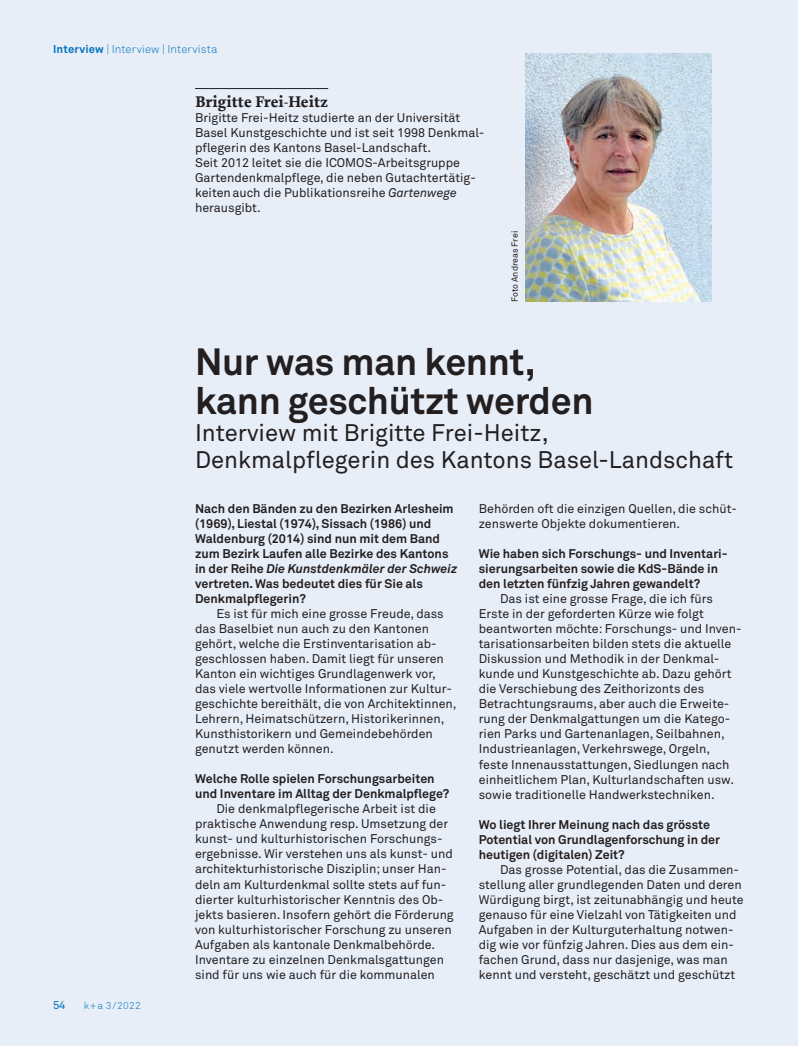
<style>
.page{position:relative;width:798px;height:1046px;background:#fff}
.page>*{position:absolute;margin:0;border:0;box-sizing:border-box;transform-origin:0 0}
.t1{font:700 37.5px/38.2px "Akkurat";letter-spacing:-.01em;color:#231f20}
.t2{font:23.75px/27.2px "Akkurat";color:#231f20}
.t3{font:700 16.25px "Proforma";color:#231f20}
.t4{font:12.5px/15px "Akkurat";color:#231f20}
.t5{font:700 12.5px/15px "Akkurat";color:#231f20}
.t6{font:300 11.25px "Akkurat";letter-spacing:.01em;color:#0072bc}
.t7{font:11.25px "Akkurat";color:#0072bc}
.t8{font:300 10px "Akkurat";color:#0072bc}
.t9{font:8.75px "Akkurat";letter-spacing:-.005em;color:#231f20}
.s1{font-weight:700}
.s2{font-style:italic}
</style>
<div class="page">
<div style="left:0;top:0;width:797px;height:1045px;background:#e8eef8"></div>
<hr style="left:195px;top:88px;width:133px;height:1px;background:#231f20">
<img style="left:525px;top:53px;width:186px;height:248px">
<p class="t6" style="left:53px;top:42px;width:166px"><span class="s1">Interview</span> | Interview | Intervista</p>
<h3 class="t3" style="left:195px;top:91px;width:135px">Brigitte Frei-Heitz</h3>
<p class="t4" style="left:195px;top:109px;width:289px">Brigitte Frei-Heitz studierte an der Universität Basel Kunstgeschichte und ist seit 1998 Denkmal&shy;pflegerin des Kantons Basel-Landschaft.<br>Seit 2012 leitet sie die ICOMOS-Arbeitsgruppe Gartendenkmalpflege, die neben Gutachtertätig&shy;keitenauch die Publikationsreihe <span class="s2">Gartenwege </span>herausgibt.</p>
<p class="t9" style="left:509px;top:302px;width:72px;rotate:-90deg">Foto Andreas Frei</p>
<h1 class="t1" style="left:195px;top:342px;width:400px">Nur was man kennt, kann geschützt werden</h1>
<h2 class="t2" style="left:195px;top:418px;width:539px">Interview mit Brigitte Frei-Heitz,<br>Denkmalpflegerin des Kantons Basel-Landschaft</h2>
<p class="t7" style="left:53px;top:998px;width:14px">54</p>
<p class="t8" style="left:84px;top:999px;width:58px">k+a 3/2022</p>
<p class="t5" style="left:195px;top:501px;width:264px">Nach den Bänden zu den Bezirken Arlesheim (1969), Liestal (1974), Sissach (1986) und Waldenburg (2014) sind nun mit dem Band zum Bezirk Laufen alle Bezirke des Kantons in der Reihe <span class="s2">Die Kunstdenkmäler der Schweiz </span>vertreten. Was bedeutet dies für Sie als Denkmalpflegerin?</p>
<p class="t4" style="left:195px;top:606px;width:263px;text-indent:21px">Es ist für mich eine grosse Freude, dass das Baselbiet nun auch zu den Kantonen gehört, welche die Erstinventarisation ab&shy;geschlossen haben. Damit liegt für unseren Kanton ein wichtiges Grundlagenwerk vor, das viele wertvolle Informationen zur Kultur&shy;geschichte bereithält, die von Architektinnen, Lehrern, Heimatschützern, Historikerinnen, Kunsthistorikern und Gemeindebehörden genutzt werden können.</p>
<p class="t5" style="left:195px;top:771px;width:256px">Welche Rolle spielen Forschungsarbeiten und Inventare im Alltag der Denkmalpflege?</p>
<p class="t4" style="left:195px;top:801px;width:260px;text-indent:21px">Die denkmalpflegerische Arbeit ist die praktische Anwendung resp. Umsetzung der kunst- und kulturhistorischen Forschungs&shy;ergebnisse. Wir verstehen uns als kunst- und architekturhistorische Disziplin; unser Han&shy;deln am Kulturdenkmal sollte stets auf fun&shy;dierter kulturhistorischer Kenntnis des Ob&shy;jekts basieren. Insofern gehört die Förderung von kulturhistorischer Forschung zu unseren Aufgaben als kantonale Denkmalbehörde.<br>Inventare zu einzelnen Denkmalsgattungen sind für uns wie auch für die kommunalen</p>
<p class="t4" style="left:478px;top:501px;width:259px">Behörden oft die einzigen Quellen, die schüt&shy;zenswerte Objekte dokumentieren.</p>
<p class="t5" style="left:478px;top:546px;width:249px">Wie haben sich Forschungs- und Inventari&shy;sierungsarbeiten sowie die KdS-Bände in den letzten fünfzig Jahren gewandelt?</p>
<p class="t4" style="left:478px;top:591px;width:264px;text-indent:21px">Das ist eine grosse Frage, die ich fürs Erste in der geforderten Kürze wie folgt beantworten möchte: Forschungs- und Inven&shy;tarisationsarbeiten bilden stets die aktuelle Diskussion und Methodik in der Denkmal&shy;kunde und Kunstgeschichte ab. Dazu gehört die Verschiebung des Zeithorizonts des Betrachtungsraums, aber auch die Erweite&shy;rung der Denkmalgattungen um die Katego&shy;rien Parks und Gartenanlagen, Seilbahnen, Industrieanlagen, Verkehrswege, Orgeln, feste Innenausstattungen, Siedlungen nach einheitlichem Plan, Kulturlandschaften usw. sowie traditionelle Handwerkstechniken.</p>
<p class="t5" style="left:478px;top:816px;width:243px">Wo liegt Ihrer Meinung nach das grösste<br>Potential von Grundlagenforschung in der heutigen (digitalen) Zeit?</p>
<p class="t4" style="left:478px;top:861px;width:266px;text-indent:21px">Das grosse Potential, das die Zusammen&shy;stellung aller grundlegenden Daten und deren Würdigung birgt, ist zeitunabhängig und heute genauso für eine Vielzahl von Tätigkeiten und Aufgaben in der Kulturguterhaltung notwen&shy;dig wie vor fünfzig Jahren. Dies aus dem ein&shy;fachen Grund, dass nur dasjenige, was man kennt und versteht, geschätzt und geschützt</p>
</div>
